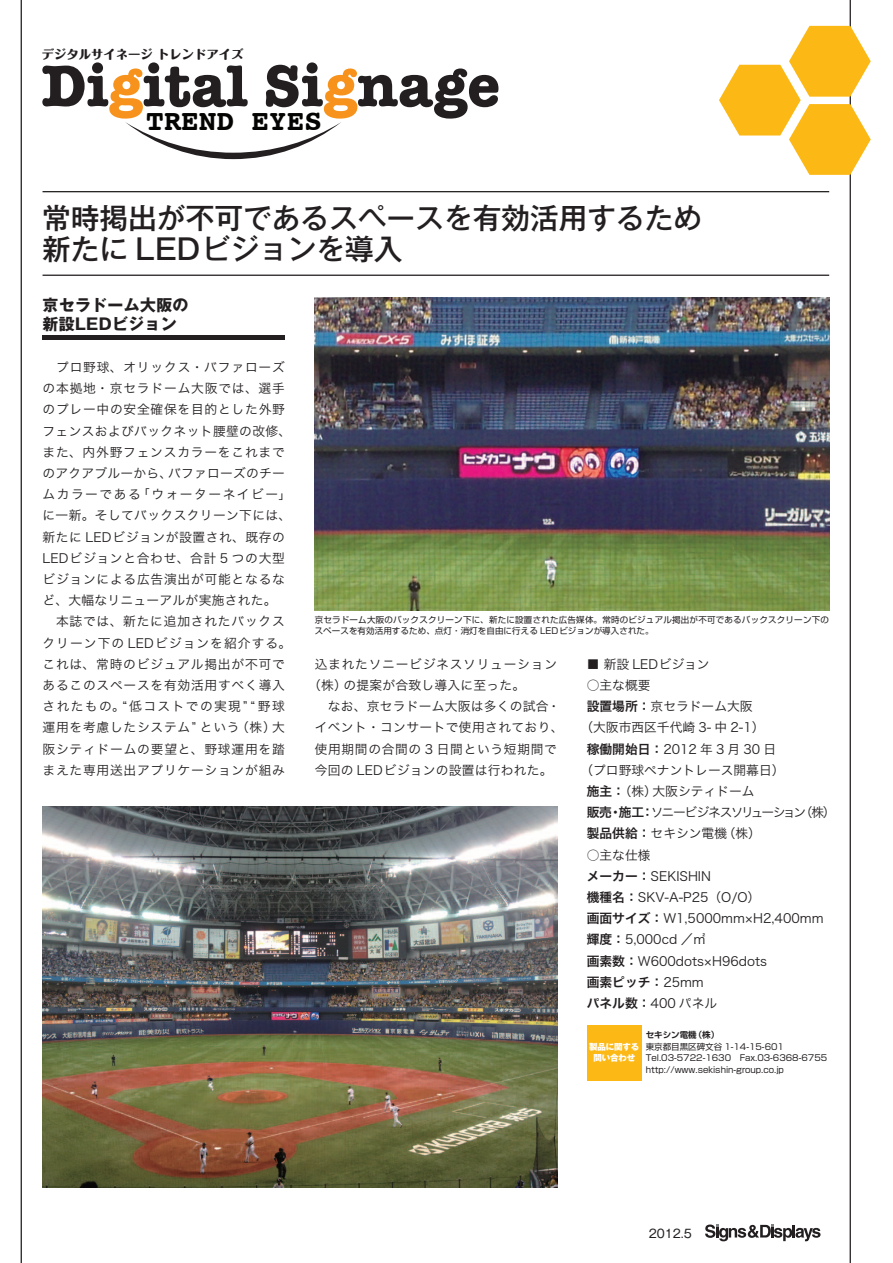
<style>
.page{position:relative;width:893px;height:1263px;background:#fff}
.page>*{position:absolute;margin:0;border:0;box-sizing:border-box;transform-origin:0 0}
.t1{font:700 60.45px "American Typewriter";color:#231f20}
.t2{font:700 29.25px "Courier";color:#040503}
.t3{font:500 28.65px/30.8px "Gothic MB101 Pro";color:#231f20}
.t4{font:700 15.9px/19.2px "Gothic MB101 Pro";letter-spacing:.02em;color:#231f20}
.t5{font:12.75px/21.1px "Hira Kaku Pro W3";letter-spacing:.05em;color:#231f20}
.t6{font:12.75px/21.1px "Hira Kaku Pro W3";color:#231f20}
.t7{font:12.75px "Hira Kaku Pro W3";letter-spacing:.02em;color:#231f20}
.t8{font:12.75px "Hira Kaku Pro W3";letter-spacing:-.14em;color:#231f20}
.t9{font:12.75px "Hira Kaku Pro W3";letter-spacing:.03em;color:#231f20}
.t10{font:12.75px "Hira Kaku Pro W6";color:#231f20}
.t11{font:800 12.3px "Maru Fo Pro";color:#231f20}
.t12{font:11.7px "Gothic MB101 Pro";color:#231f20}
.t13{font:8.55px/11.7px "Shin Go Pro";letter-spacing:.01em;color:#231f20}
.t14{font:800 8.55px/11.7px "Gothic MB101 Pro";letter-spacing:-.02em;color:#fff;text-align:center}
.t15{font:700 8.55px "Shin Go Pro De";color:#231f20}
.s1{color:#f7931d}
.s2{font-family:"Hira Kaku Pro W6"}
.s3{font-family:"Hira Kaku Pro W3"}
</style>
<div class="page">
<hr style="left:850px;top:0;width:1px;height:1263px;background:#231f20">
<hr style="left:43px;top:335px;width:242px;height:4px;background:#231f20">
<hr style="left:43px;top:191px;width:786px;height:1px;background:#231f20">
<hr style="left:43px;top:275px;width:786px;height:1px;background:#231f20">
<img style="left:315px;top:297px;width:514px;height:314px">
<img style="left:43px;top:806px;width:514px;height:382px">
<hr style="left:21px;top:0;width:1px;height:1263px;background:#231f20">
<svg style="left:719px;top:26px;width:152px;height:149px"></svg>
<svg style="left:705px;top:1224px;width:115px;height:17px"></svg>
<svg style="left:125px;top:122px;width:216px;height:37px"></svg>
<div style="left:587px;top:1025px;width:54px;height:56px;background:#fcb814"></div>
<p class="t11" style="left:42px;top:45px;width:203px">デジタルサイネージ トレンドアイズ</p>
<h1 class="t1" style="left:41px;top:34px;width:461px">Di<span class="s1">g</span>ital Si<span class="s1">g</span>nage</h1>
<h2 class="t2" style="left:146px;top:97px;width:177px">TREND EYES</h2>
<h3 class="t3" style="left:42px;top:200px;width:662px">常時掲出が不可であるスペースを有効活用するため新たに LEDビジョンを導入</h3>
<p class="t4" style="left:43px;top:293px;width:148px">京セラドーム大阪の新設LEDビジョン</p>
<p class="t5" style="left:43px;top:356px;width:250px">　プロ野球、オリックス・バファローズの本拠地・京セラドーム大阪では、選手のプレー中の安全確保を目的とした外野フェンスおよびバックネット腰壁の改修、また、内外野フェンスカラーをこれまでのアクアブルーから、バファローズのチームカラーである「ウォーターネイビー」に一新。そしてバックスクリーン下には、新たに LEDビジョンが設置され、既存の<br>LEDビジョンと合わせ、合計 5 つの大型ビジョンによる広告演出が可能となるなど、大幅なリニューアルが実施された。　本誌では、新たに追加されたバックスクリーン下の LEDビジョンを紹介する。これは、常時のビジュアル掲出が不可であるこのスペースを有効活用すべく導入されたもの。“低コストでの実現” “野球運用を考慮したシステム” という（株）大阪シティドームの要望と、野球運用を踏まえた専用送出アプリケーションが組み</p>
<p class="t13" style="left:315px;top:612px;width:516px">京セラドーム大阪のバックスクリーン下に、新たに設置された広告媒体。常時のビジュアル掲出が不可であるバックスクリーン下のスペースを有効活用するため、点灯・消灯を自由に行える LEDビジョンが導入された。</p>
<p class="t5" style="left:315px;top:652px;width:244px">込まれたソニービジネスソリューション</p>
<p class="t7" style="left:308px;top:674px;width:219px">（株）の提案が合致し導入に至った。</p>
<p class="t7" style="left:315px;top:695px;width:247px">　なお、京セラドーム大阪は多くの試合・</p>
<p class="t9" style="left:315px;top:716px;width:250px">イベント・コンサートで使用されており、</p>
<p class="t5" style="left:315px;top:737px;width:244px">使用期間の合間の 3 日間という短期間で</p>
<p class="t7" style="left:315px;top:759px;width:240px">今回の LEDビジョンの設置は行われた。</p>
<p class="t6" style="left:587px;top:652px;width:124px">■ 新設 LEDビジョン</p>
<p class="t5" style="left:587px;top:674px;width:65px">○主な概要</p>
<p class="t6" style="left:587px;top:695px;width:167px"><span class="s2">設置場所：</span>京セラドーム大阪</p>
<p class="t6" style="left:580px;top:716px;width:192px">（大阪市西区千代崎 3- 中 2-1）　</p>
<p class="t5" style="left:587px;top:737px;width:191px"><span class="s2">稼働開始日：</span>2012 年 3 月 30 日</p>
<p class="t6" style="left:580px;top:758px;width:206px">（プロ野球ペナントレース開幕日）</p>
<p class="t6" style="left:587px;top:780px;width:169px"><span class="s2">施主：</span>（株）大阪シティドーム</p>
<p class="t8" style="left:587px;top:801px;width:250px"><span class="s2">販売・施工：</span>ソニービジネスソリューション（株）</p>
<p class="t5" style="left:587px;top:822px;width:176px"><span class="s2">製品供給：</span>セキシン電機（株）</p>
<p class="t6" style="left:587px;top:843px;width:238px">○主な仕様<br><span class="s2">メーカー：</span>SEKISHIN<br><span class="s2">機種名：</span>SKV-A-P25（O/O）<br><span class="s2">画面サイズ：</span>W1,5000mm×H2,400mm<span class="s2">輝度：</span>5,000cd ／㎡<br><span class="s2">画素数：</span>W600dots×H96dots</p>
<p class="t10" style="left:587px;top:970px;width:119px">画素ピッチ：<span class="s3">25mm</span></p>
<p class="t5" style="left:587px;top:992px;width:132px"><span class="s2">パネル数：</span>400 パネル</p>
<p class="t15" style="left:646px;top:1027px;width:75px">セキシン電機（株）</p>
<p class="t13" style="left:646px;top:1039px;width:183px">東京都目黒区碑文谷 1-14-15-601<br>Tel.03-5722-1630　Fax.03-6368-6755 http://www.sekishin-group.co.jp</p>
<p class="t14" style="left:589px;top:1039px;width:52px">製品に関する問い合わせ</p>
<p class="t12" style="left:649px;top:1223px;width:45px">2012.5</p>
</div>
